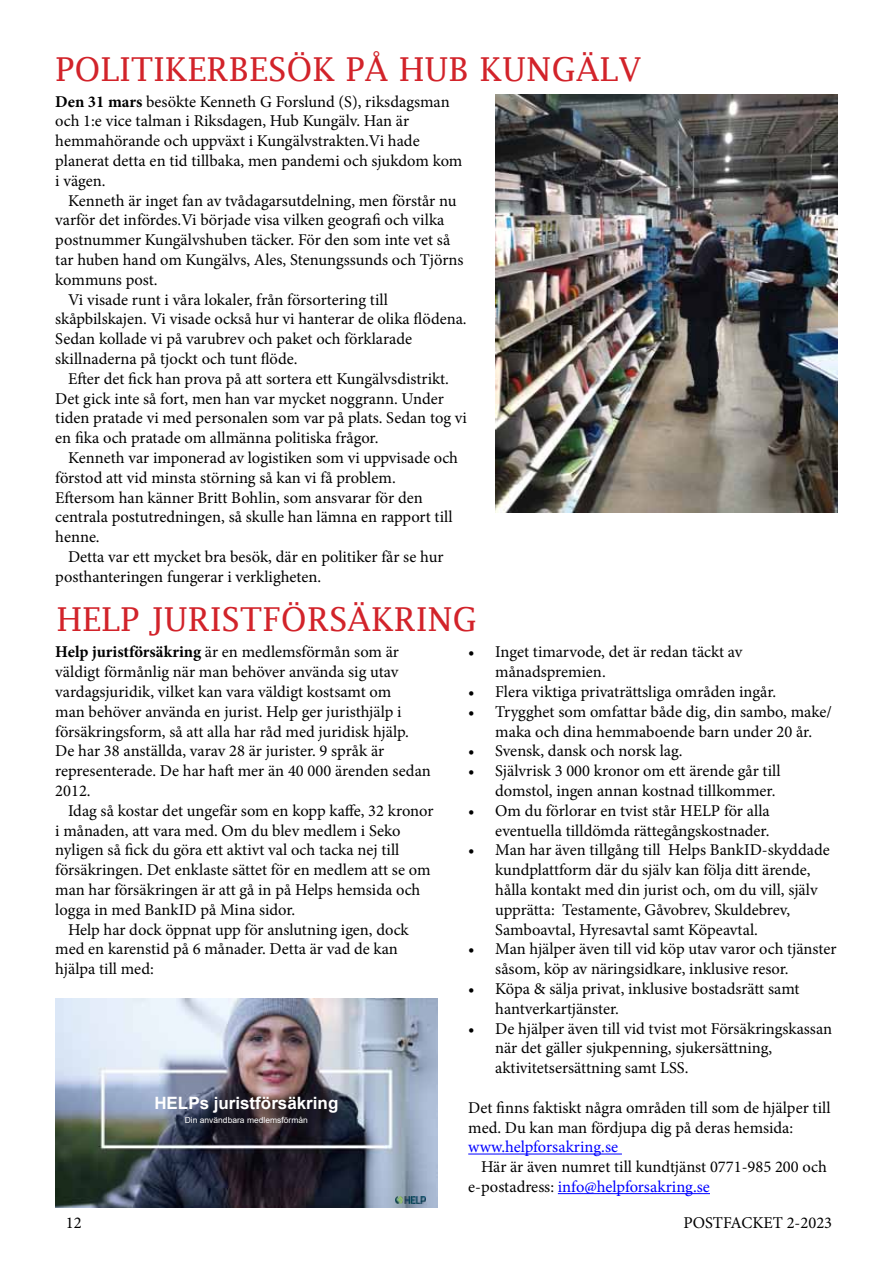
<style>
.page{position:relative;width:893px;height:1263px;background:#fff}
.page>*{position:absolute;margin:0;border:0;box-sizing:border-box;transform-origin:0 0}
.t1{font:33px "Lucida Fax";color:#d2232a}
.t2{font:700 16.95px "Arial";color:#fff}
.t3{font:16.5px/19.8px "Minion Pro";color:#000}
.t4{font:16.5px "Minion Pro";color:#00f}
.t5{font:8.4px "Arial";color:#fff}
.s1{font-weight:700}
.s2{color:#00f}
</style>
<div class="page">
<img style="left:495px;top:95px;width:343px;height:417px">
<hr style="left:468px;top:1153px;width:154px;height:1px;background:#00f">
<hr style="left:558px;top:1193px;width:152px;height:1px;background:#00f">
<img style="left:55px;top:999px;width:382px;height:209px">
<h1 class="t1" style="left:55px;top:50px;width:587px">POLITIKERBESÖK PÅ HUB KUNGÄLV</h1>
<p class="t3" style="left:55px;top:91px;width:409px"><span class="s1">Den 31 mars</span> besökte Kenneth G Forslund (S), riksdagsman och 1:e vice talman i Riksdagen, Hub Kungälv. Han är hemmahörande och uppväxt i Kungälvstrakten.Vi hade planerat detta en tid tillbaka, men pandemi och sjukdom kom i vägen.</p>
<p class="t3" style="left:68px;top:190px;width:390px">Kenneth är inget fan av tvådagarsutdelning, men förstår nu</p>
<p class="t3" style="left:55px;top:210px;width:391px">varför det infördes.Vi började visa vilken geografi och vilka</p>
<p class="t3" style="left:55px;top:230px;width:396px">postnummer Kungälvshuben täcker. För den som inte vet så</p>
<p class="t3" style="left:55px;top:250px;width:410px">tar huben hand om Kungälvs, Ales, Stenungssunds och Tjörns</p>
<p class="t3" style="left:55px;top:270px;width:104px">kommuns post.</p>
<p class="t3" style="left:68px;top:289px;width:321px">Vi visade runt i våra lokaler, från försortering till</p>
<p class="t3" style="left:55px;top:309px;width:413px">skåpbilskajen. Vi visade också hur vi hanterar de olika flödena.</p>
<p class="t3" style="left:55px;top:329px;width:358px">Sedan kollade vi på varubrev och paket och förklarade</p>
<p class="t3" style="left:55px;top:349px;width:244px">skillnaderna på tjockt och tunt flöde.</p>
<p class="t3" style="left:68px;top:369px;width:382px">Efter det fick han prova på att sortera ett Kungälvsdistrikt.</p>
<p class="t3" style="left:55px;top:388px;width:390px">Det gick inte så fort, men han var mycket noggrann. Under</p>
<p class="t3" style="left:55px;top:408px;width:413px">tiden pratade vi med personalen som var på plats. Sedan tog vi</p>
<p class="t3" style="left:55px;top:428px;width:325px">en fika och pratade om allmänna politiska frågor.</p>
<p class="t3" style="left:68px;top:448px;width:392px">Kenneth var imponerad av logistiken som vi uppvisade och</p>
<p class="t3" style="left:55px;top:468px;width:342px">förstod att vid minsta störning så kan vi få problem.</p>
<p class="t3" style="left:55px;top:487px;width:369px">Eftersom han känner Britt Bohlin, som ansvarar för den</p>
<p class="t3" style="left:55px;top:507px;width:399px">centrala postutredningen, så skulle han lämna en rapport till</p>
<p class="t3" style="left:55px;top:527px;width:46px">henne.</p>
<p class="t3" style="left:68px;top:547px;width:377px">Detta var ett mycket bra besök, där en politiker får se hur</p>
<p class="t3" style="left:55px;top:567px;width:268px">posthanteringen fungerar i verkligheten.</p>
<h1 class="t1" style="left:56px;top:600px;width:422px">HELP JURISTFÖRSÄKRING</h1>
<p class="t3" style="left:55px;top:642px;width:377px"><span class="s1">Help juristförsäkring</span> är en medlemsförmån som är väldigt förmånlig när man behöver använda sig utav vardagsjuridik, vilket kan vara väldigt kostsamt om<br>man behöver använda en jurist. Help ger juristhjälp i försäkringsform, så att alla har råd med juridisk hjälp.<br>De har 38 anställda, varav 28 är jurister. 9 språk är representerade. De har haft mer än 40 000 ärenden sedan 2012.</p>
<p class="t3" style="left:55px;top:801px;width:380px;text-indent:13px">Idag så kostar det ungefär som en kopp kaffe, 32 kronor i månaden, att vara med. Om du blev medlem i Seko nyligen så fick du göra ett aktivt val och tacka nej till försäkringen. Det enklaste sättet för en medlem att se om man har försäkringen är att gå in på Helps hemsida och logga in med BankID på Mina sidor.</p>
<p class="t3" style="left:55px;top:919px;width:355px;text-indent:13px">Help har dock öppnat upp för anslutning igen, dock med en karenstid på 6 månader. Detta är vad de kan hjälpa till med:</p>
<p class="t3" style="left:495px;top:642px;width:249px;text-indent:-27px">• Inget timarvode, det är redan täckt av månadspremien.</p>
<p class="t3" style="left:468px;top:682px;width:309px">• Flera viktiga privaträttsliga områden ingår.</p>
<p class="t3" style="left:468px;top:702px;width:365px;text-align:center">• Trygghet som omfattar både dig, din sambo, make/ maka och dina hemmaboende barn under 20 år.</p>
<p class="t3" style="left:468px;top:741px;width:216px">• Svensk, dansk och norsk lag.</p>
<p class="t3" style="left:495px;top:761px;width:287px;text-indent:-27px">• Självrisk 3 000 kronor om ett ärende går till domstol, ingen annan kostnad tillkommer.</p>
<p class="t3" style="left:468px;top:801px;width:303px;text-align:right">• Om du förlorar en tvist står HELP för alla eventuella tilldömda rättegångskostnader.</p>
<p class="t3" style="left:495px;top:840px;width:336px;text-indent:-27px">• Man har även tillgång till Helps BankID-skyddade kundplattform där du själv kan följa ditt ärende, hålla kontakt med din jurist och, om du vill, själv upprätta: Testamente, Gåvobrev, Skuldebrev, Samboavtal, Hyresavtal samt Köpeavtal.</p>
<p class="t3" style="left:495px;top:939px;width:343px;text-indent:-27px">• Man hjälper även till vid köp utav varor och tjänster såsom, köp av näringsidkare, inklusive resor.</p>
<p class="t3" style="left:495px;top:979px;width:306px;text-indent:-27px">• Köpa &amp; sälja privat, inklusive bostadsrätt samt hantverkartjänster.</p>
<p class="t3" style="left:495px;top:1018px;width:338px;text-indent:-27px">• De hjälper även till vid tvist mot Försäkringskassan när det gäller sjukpenning, sjukersättning, aktivitetsersättning samt LSS.</p>
<p class="t3" style="left:468px;top:1098px;width:364px">Det finns faktiskt några områden till som de hjälper till med. Du kan man fördjupa dig på deras hemsida:</p>
<p class="t4" style="left:468px;top:1136px;width:151px">www.helpforsakring.se</p>
<p class="t3" style="left:468px;top:1157px;width:360px;text-indent:13px">Här är även numret till kundtjänst 0771-985 200 och e-postadress: <span class="s2">info@helpforsakring.se</span></p>
<p class="t2" style="left:154px;top:1091px;width:186px">HELPs juristförsäkring</p>
<p class="t5" style="left:185px;top:1115px;width:125px">Din användbara medlemsförmån</p>
<p class="t3" style="left:66px;top:1213px;width:17px">12</p>
<p class="t3" style="left:684px;top:1213px;width:150px">POSTFACKET 2-2023</p>
</div>
